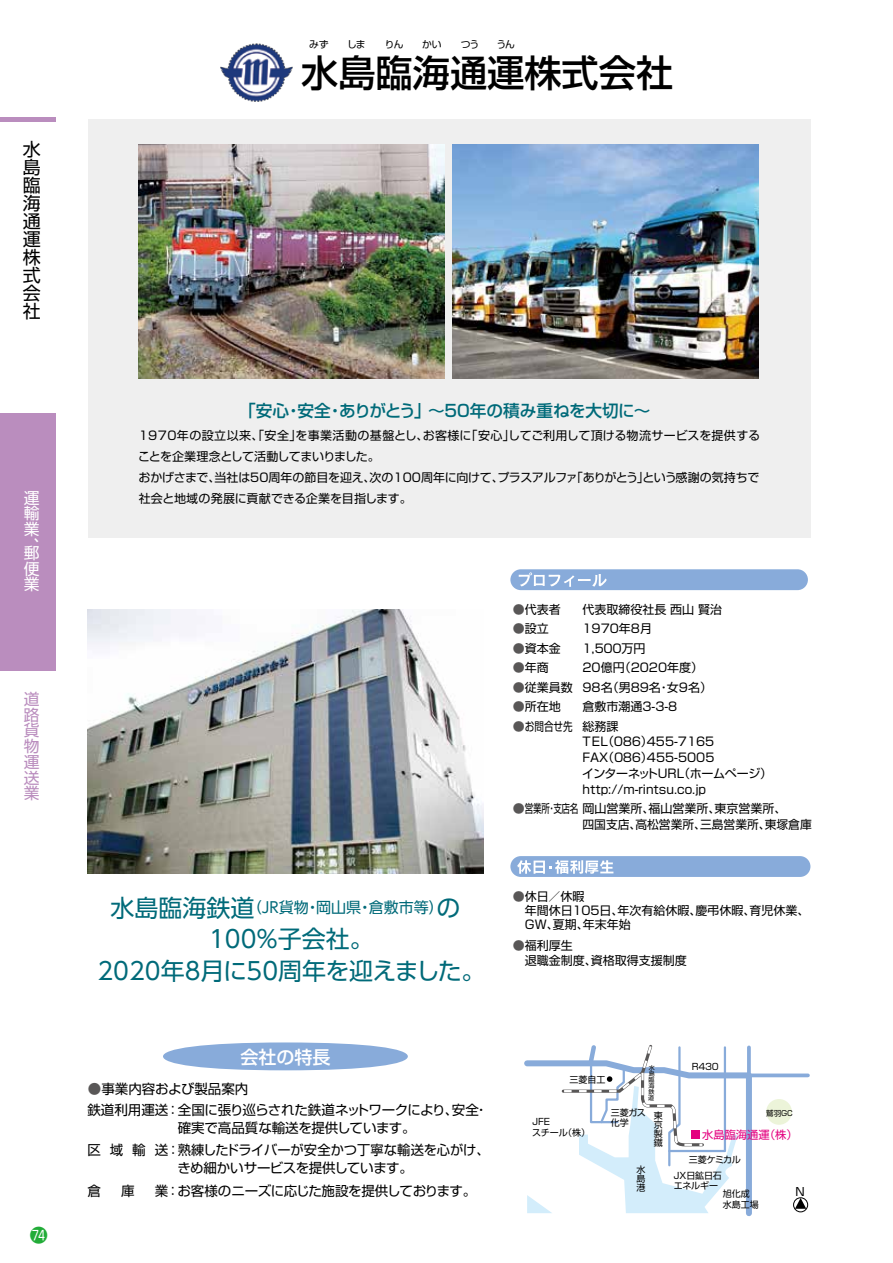
<style>
.page{position:relative;width:893px;height:1263px;background:#fff}
.page>*{position:absolute;margin:0;border:0;box-sizing:border-box;transform-origin:0 0}
.t1{font:500 37.2px "Shin Go Pro";color:#000}
.t2{font:24px/31.5px "UD Shin Go Pro";color:#006a79;text-align:center}
.t3{font:18px/18px "Shin Go Pro";color:#000;text-align:justify}
.t4{font:500 18px "Shin Go Pro";color:#fff}
.t5{font:500 16.65px "Shin Go Pro";color:#006a79}
.t6{font:15.75px/15.8px "Shin Go Pro";color:#fff;text-align:justify}
.t7{font:15.75px/15.8px "Shin Go Pro";color:#ba8dbe;text-align:justify}
.t8{font:15px "UD Shin Go Pro";color:#006a79}
.t9{font:13.5px/18px "Shin Go Pro";letter-spacing:-.01em;color:#000}
.t10{font:13.5px "Shin Go Pro";letter-spacing:-.03em;color:#000}
.t11{font:12px/19.5px "Shin Go Pro";color:#000}
.t12{font:12px "Shin Go Pro";color:#000;scale:.71 1}
.t13{font:12px "Shin Go Pro";color:#000;scale:.8 1}
.t14{font:11.4px "Shin Go Pro";color:#000}
.t15{font:11.25px "Shin Go Pro";color:#e4007f}
.t16{font:9.75px "Shin Go Pro";letter-spacing:-.09em;color:#000}
.t17{font:9px/9px "Shin Go Pro";letter-spacing:-.01em;color:#000}
.t18{font:7.5px "Shin Go Pro";color:#000}
.t19{font:6px/6px "Shin Go Pro";color:#000;text-align:justify}
.s1{font-size:24px}
.s2{color:#595757}
</style>
<div class="page">
<div style="left:88px;top:119px;width:722px;height:418px;background:#efefef"></div>
<div style="left:163px;top:1042px;width:245px;height:28px;background:#88abda;border-radius:50%"></div>
<img style="left:88px;top:610px;width:395px;height:263px">
<div style="left:510px;top:569px;width:298px;height:21px;background:#88abda;border-radius:10px"></div>
<svg style="left:519px;top:572px;width:88px;height:15px"></svg>
<div style="left:510px;top:856px;width:300px;height:21px;background:#88abda;border-radius:10px"></div>
<svg style="left:517px;top:860px;width:96px;height:14px"></svg>
<img style="left:139px;top:145px;width:305px;height:234px">
<img style="left:453px;top:145px;width:305px;height:234px">
<img style="left:221px;top:44px;width:71px;height:58px">
<svg style="left:524px;top:1044px;width:286px;height:172px"></svg>
<div style="left:691px;top:1130px;width:9px;height:9px;background:#e4007f"></div>
<div style="left:0;top:413px;width:55px;height:258px;background:#ba8dbe"></div>
<hr style="left:0;top:117px;width:55px;height:4px;background:#ba8dbe">
<h3 class="t3" style="left:23px;top:138px;width:19px">水島臨海通運株式会社</h3>
<h3 class="t6" style="left:24px;top:488px;width:17px">運輸業、</h3>
<h3 class="t6" style="left:24px;top:543px;width:17px">郵便業</h3>
<h3 class="t7" style="left:24px;top:689px;width:17px">道路貨物運送業</h3>
<p class="t16" style="left:309px;top:37px;width:21px">みず</p>
<p class="t16" style="left:347px;top:37px;width:20px">しま</p>
<p class="t16" style="left:385px;top:37px;width:20px">りん</p>
<p class="t16" style="left:422px;top:37px;width:21px">かい</p>
<p class="t16" style="left:461px;top:37px;width:20px">つう</p>
<p class="t16" style="left:496px;top:37px;width:20px">うん</p>
<h1 class="t1" style="left:301px;top:42px;width:373px">水島臨海通運株式会社</h1>
<h3 class="t5" style="left:239px;top:397px;width:413px">「安心・安全・ありがとう」～50年の積み重ねを大切に～</h3>
<p class="t11" style="left:138px;top:424px;width:623px;line-height:21px">1970年の設立以来、「安全」を事業活動の基盤とし、お客様に「安心」してご利用して頂ける物流サービスを提供することを企業理念として活動してまいりました。<br>おかげさまで、当社は50周年の節目を迎え、次の100周年に向けて、プラスアルファ「ありがとう」という感謝の気持ちで社会と地域の発展に貢献できる企業を目指します。</p>
<p class="t8" style="left:110px;top:896px;width:351px"><span class="s1">水島臨海鉄道</span>（JR貨物・岡山県・倉敷市等）<span class="s1">の</span></p>
<h2 class="t2" style="left:97px;top:923px;width:390px">100％子会社。<br>2020年8月に50周年を迎えました。</h2>
<h3 class="t4" style="left:240px;top:1042px;width:91px">会社の特長</h3>
<p class="t9" style="left:88px;top:1078px;width:162px"><span class="s2">●</span>事業内容および製品案内</p>
<p class="t9" style="left:178px;top:1099px;width:312px;text-indent:-90px">鉄道利用運送：全国に張り巡らされた鉄道ネットワークにより、安全・確実で高品質な輸送を提供しています。</p>
<p class="t9" style="left:177px;top:1139px;width:314px">熟練したドライバーが安全かつ丁寧な輸送を心がけ、きめ細かいサービスを提供しています。</p>
<p class="t10" style="left:178px;top:1179px;width:300px">お客様のニーズに応じた施設を提供しております。</p>
<p class="t9" style="left:87px;top:1139px;width:94px">区域輸送：</p>
<p class="t9" style="left:87px;top:1180px;width:15px">倉</p>
<p class="t9" style="left:121px;top:1180px;width:15px">庫</p>
<p class="t9" style="left:155px;top:1180px;width:26px">業：</p>
<p class="t11" style="left:582px;top:598px;width:141px">代表取締役社長西山 賢治<br>1970年8月<br>1,5００万円<br>20億円（2020年度）<br>98名（男89名・女9名）倉敷市潮通3-3-8<br>総務課</p>
<p class="t11" style="left:582px;top:732px;width:191px;line-height:15.8px">TEL（０８６）455-7165<br>FAX（０８６）455-5005<br>インターネットURL（ホームページ）http://m-rintsu.co.jp</p>
<p class="t11" style="left:582px;top:813px;width:231px">四国支店、高松営業所、三島営業所、東塚倉庫</p>
<p class="t11" style="left:513px;top:598px;width:49px"><span class="s2">●</span>代表者</p>
<p class="t11" style="left:513px;top:617px;width:37px"><span class="s2">●</span>設立</p>
<p class="t11" style="left:513px;top:637px;width:49px"><span class="s2">●</span>資本金</p>
<p class="t11" style="left:513px;top:656px;width:37px"><span class="s2">●</span>年商</p>
<p class="t11" style="left:513px;top:676px;width:61px"><span class="s2">●</span>従業員数</p>
<p class="t11" style="left:513px;top:695px;width:49px"><span class="s2">●</span>所在地</p>
<p class="t13" style="left:513px;top:716px;width:76px"><span class="s2">●</span>お問合せ先</p>
<p class="t12" style="left:513px;top:799px;width:387px"><span class="s2">●</span>営業所・支店名岡山営業所、福山営業所、東京営業所、</p>
<p class="t11" style="left:513px;top:887px;width:298px;line-height:14.4px"><span class="s2">●</span>休日／休暇<br>　年間休日１05日、年次有給休暇、慶弔休暇、育児休業、　GW、夏期、年末年始</p>
<p class="t11" style="left:513px;top:937px;width:175px;line-height:14.4px"><span class="s2">●</span>福利厚生<br>　退職金制度、資格取得支援制度</p>
<p class="t17" style="left:570px;top:1074px;width:37px">三菱自工</p>
<p class="t19" style="left:649px;top:1063px;width:5px;rotate:1deg">水島臨海鉄道</p>
<p class="t17" style="left:692px;top:1061px;width:29px">R４３０</p>
<p class="t17" style="left:532px;top:1115px;width:59px;line-height:10.5px">JFE<br>スチール（株）</p>
<p class="t17" style="left:611px;top:1106px;width:37px;line-height:10.5px">三菱ガス化学</p>
<p class="t17" style="left:636px;top:1164px;width:10px;text-align:justify">水島港</p>
<p class="t17" style="left:654px;top:1110px;width:10px;text-align:justify">東京製鐵</p>
<p class="t18" style="left:766px;top:1106px;width:28px">鷲羽GC</p>
<p class="t17" style="left:689px;top:1154px;width:53px">三菱ケミカル</p>
<p class="t15" style="left:702px;top:1125px;width:97px">水島臨海通運（株）</p>
<p class="t17" style="left:674px;top:1169px;width:50px;line-height:10.5px">JX日鉱日石エネルギー</p>
<p class="t17" style="left:723px;top:1188px;width:37px;line-height:10.5px">旭化成水島工場</p>
<p class="t14" style="left:795px;top:1182px;width:11px">N</p>
</div>
